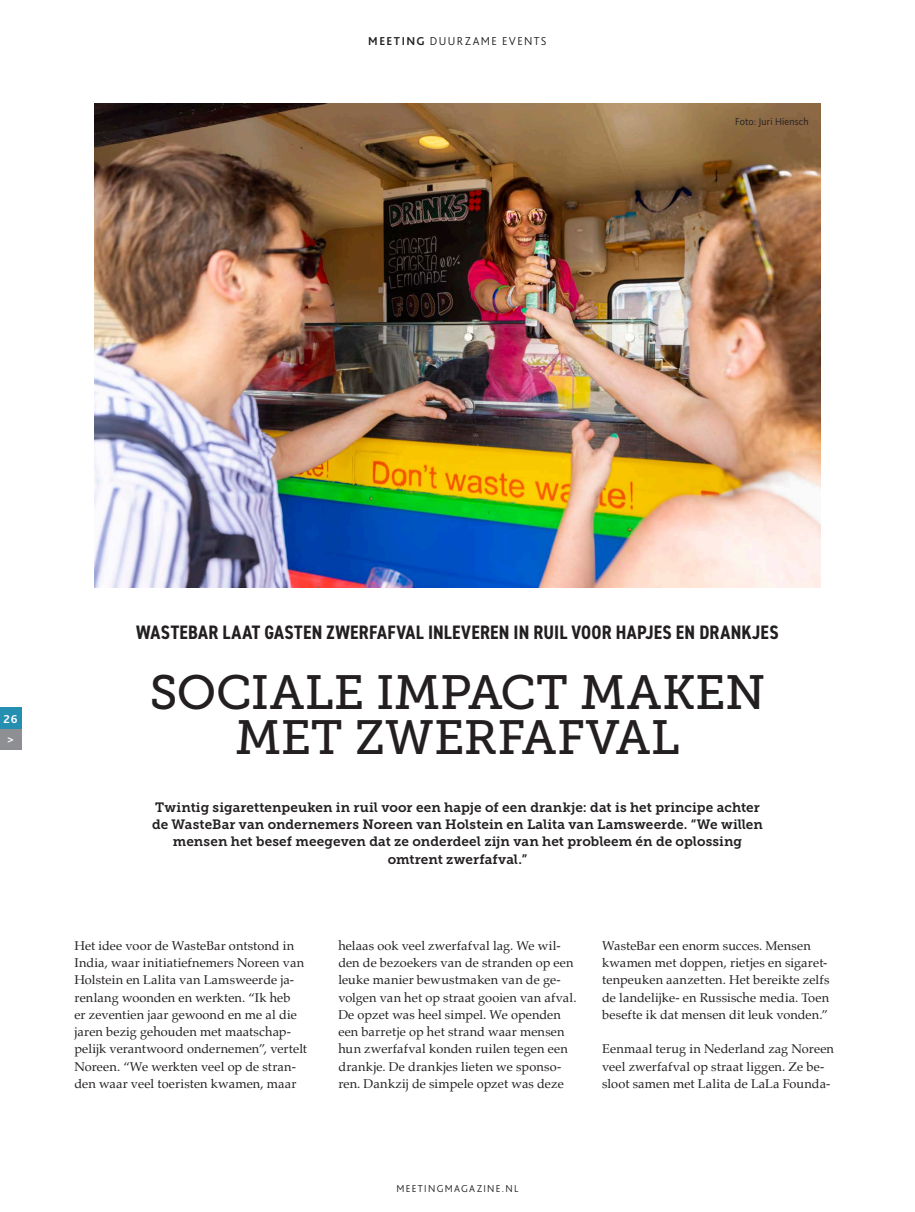
<style>
.page{position:relative;width:915px;height:1212px;background:#fff}
.page>*{position:absolute;margin:0;border:0;box-sizing:border-box;transform-origin:0 0}
.t1{font:48px/45px "Museo Slab 500";letter-spacing:-.005em;color:#231f20;text-align:center}
.t2{font:700 condensed 19.5px "DIN2014";letter-spacing:.015em;color:#231f20;scale:.96 1}
.t3{font:13.5px/17.2px "Museo Slab 700";letter-spacing:.005em;color:#231f20;text-align:center}
.t4{font:12.75px/17.2px "Palatino";letter-spacing:.01em;color:#231f20}
.t5{font:300 12px "Bliss 2";letter-spacing:.12em;color:#231f20}
.t6{font:700 12px/20.7px "Bliss 2";color:#fff}
.t7{font:300 10.5px "Bliss 2";letter-spacing:.11em;color:#231f20}
.t8{font:300 10.5px "Bliss 2";letter-spacing:.015em;color:#231f20}
.s1{font-weight:700}
</style>
<div class="page">
<div style="left:0;top:728px;width:21px;height:22px;background:#8d8f92"></div>
<div style="left:0;top:707px;width:21px;height:21px;background:#258fb2"></div>
<img style="left:94px;top:104px;width:726px;height:483px">
<p class="t5" style="left:368px;top:33px;width:180px"><span class="s1">MEETING</span> DUURZAME EVENTS</p>
<p class="t8" style="left:734px;top:115px;width:75px">Foto: Juri Hiensch</p>
<p class="t6" style="left:4px;top:708px;width:15px">26 &gt;</p>
<h2 class="t2" style="left:136px;top:620px;width:670px">WASTEBAR LAAT GASTEN ZWERFAFVAL INLEVEREN IN RUIL VOOR HAPJES EN DRANKJES</h2>
<h1 class="t1" style="left:150px;top:671px;width:617px">SOCIALE IMPACT MAKEN<br>MET ZWERFAFVAL</h1>
<p class="t3" style="left:152px;top:799px;width:612px">Twintig sigarettenpeuken in ruil voor een hapje of een drankje: dat is het principe achter de WasteBar van ondernemers Noreen van Holstein en Lalita van Lamsweerde. “We willen mensen het besef meegeven dat ze onderdeel zijn van het probleem én de oplossing omtrent zwerfafval.”</p>
<p class="t4" style="left:74px;top:937px;width:234px">Het idee voor de WasteBar ontstond in India, waar initiatiefnemers Noreen van Holstein en Lalita van Lamsweerde ja&shy;renlang woonden en werkten. “Ik heb<br>er zeventien jaar gewoond en me al die jaren bezig gehouden met maatschap&shy;pelijk verantwoord ondernemen”, vertelt Noreen. “We werkten veel op de stran&shy;den waar veel toeristen kwamen, maar</p>
<p class="t4" style="left:338px;top:937px;width:239px">helaas ook veel zwerfafval lag. We wil&shy;den de bezoekers van de stranden op een leuke manier bewustmaken van de ge&shy;volgen van het op straat gooien van afval.<br>De opzet was heel simpel. We openden een barretje op het strand waar mensen hun zwerfafval konden ruilen tegen een drankje. De drankjes lieten we sponso&shy;ren. Dankzij de simpele opzet was deze</p>
<p class="t4" style="left:602px;top:937px;width:229px">WasteBar een enorm succes. Mensen kwamen met doppen, rietjes en sigaret&shy;tenpeuken aanzetten. Het bereikte zelfs de landelijke- en Russische media. Toen besefte ik dat mensen dit leuk vonden.”</p>
<p class="t4" style="left:602px;top:1040px;width:233px">Eenmaal terug in Nederland zag Noreen veel zwerfafval op straat liggen. Ze be&shy;sloot samen met Lalita de LaLa Founda-</p>
<p class="t7" style="left:396px;top:1182px;width:123px">MEETINGMAGAZINE.NL</p>
</div>
